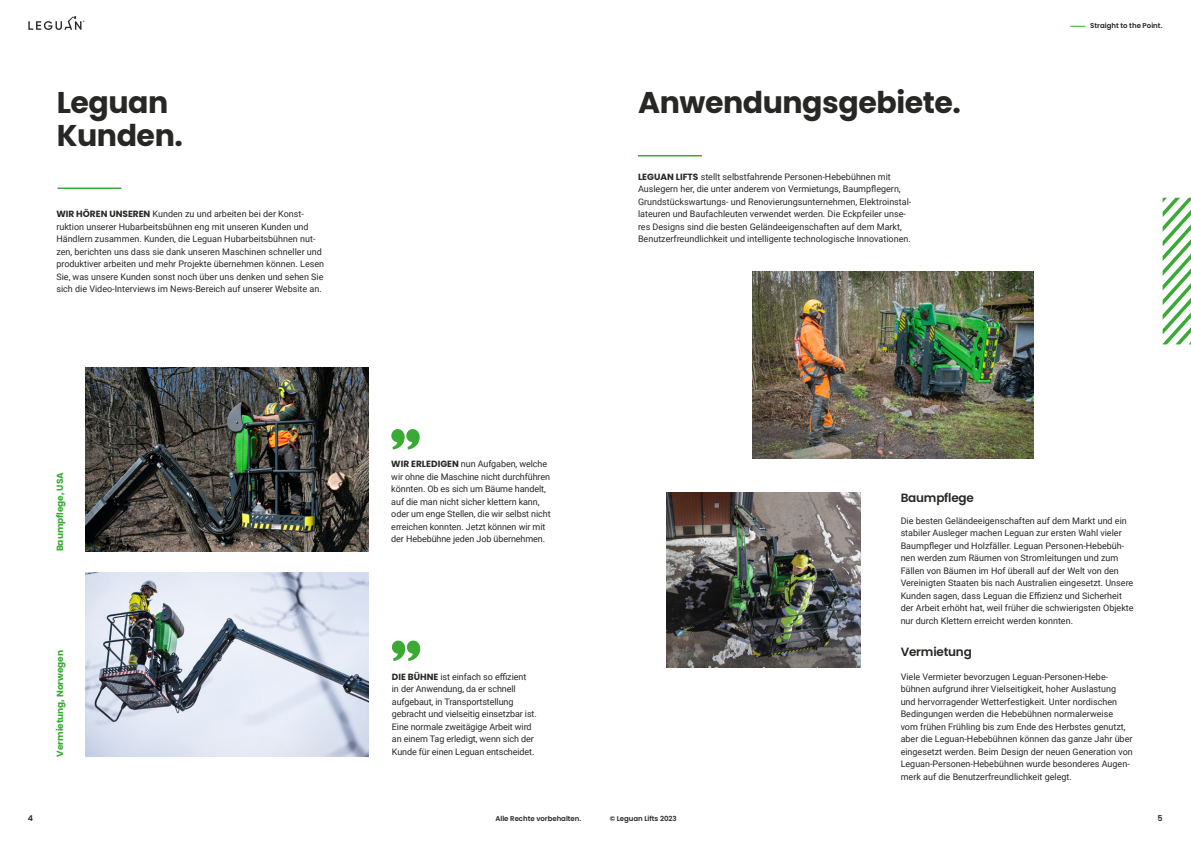
<style>
.page{position:relative;width:1191px;height:842px;background:#fff}
.page>*{position:absolute;margin:0;border:0;box-sizing:border-box;transform-origin:0 0}
.t1{font:700 30px/32.5px "Poppins";letter-spacing:-.015em;color:#272726}
.t2{font:600 12px "Poppins";letter-spacing:-.015em;color:#272726}
.t3{font:9px/12.5px "Roboto";color:#272726}
.t4{font:700 9px "Poppins";letter-spacing:-.005em;color:#3aaa35}
.t5{font:600 8px "Poppins";color:#272726}
.t6{font:600 7px "Poppins";letter-spacing:-.005em;color:#272726}
.t7{font:600 7px "Poppins";color:#252022}
.s1{font-family:"Poppins";font-weight:700}
</style>
<div class="page">
<svg style="left:1070px;top:26px;width:15px;height:1px"></svg>
<svg style="left:28px;top:16px;width:56px;height:14px"></svg>
<hr style="left:57px;top:188px;width:64px;height:1px;background:#3aaa35">
<svg style="left:391px;top:429px;width:29px;height:20px"></svg>
<svg style="left:391px;top:640px;width:30px;height:21px"></svg>
<img style="left:85px;top:572px;width:284px;height:185px">
<svg style="left:1162px;top:197px;width:29px;height:148px"></svg>
<img style="left:85px;top:367px;width:284px;height:184px">
<hr style="left:638px;top:155px;width:64px;height:2px;background:#3aaa35">
<img style="left:753px;top:272px;width:280px;height:187px">
<img style="left:666px;top:492px;width:194px;height:176px">
<h1 class="t1" style="left:57px;top:87px;width:128px">Leguan<br>Kunden.</h1>
<p class="t3" style="left:56px;top:207px;width:269px"><span class="s1">WIR HÖREN UNSEREN</span> Kunden zu und arbeiten bei der Konst&shy;ruktion unserer Hubarbeitsbühnen eng mit unseren Kunden und Händlern zusammen. Kunden, die Leguan Hubarbeitsbühnen nut&shy;zen, berichten uns dass sie dank unseren Maschinen schneller und produktiver arbeiten und mehr Projekte übernehmen können. Lesen Sie, was unsere Kunden sonst noch über uns denken und sehen Sie sich die Video-Interviews im News-Bereich auf unserer Website an.</p>
<h1 class="t1" style="left:638px;top:87px;width:324px">Anwendungsgebiete.</h1>
<p class="t3" style="left:638px;top:170px;width:275px"><span class="s1">LEGUAN LIFTS</span> stellt selbstfahrende Personen-Hebebühnen mit Auslegern her, die unter anderem von Vermietungs, Baumpflegern, Grundstückswartungs- und Renovierungsunternehmen, Elektroinstal&shy;lateuren und Baufachleuten verwendet werden. Die Eckpfeiler unse&shy;res Designs sind die besten Geländeeigenschaften auf dem Markt, Benutzerfreundlichkeit und intelligente technologische Innovationen.</p>
<p class="t7" style="left:1090px;top:22px;width:74px">Straight to the Point.</p>
<p class="t4" style="left:55px;top:551px;width:81px;rotate:-90deg">Baumpflege, USA</p>
<p class="t4" style="left:55px;top:757px;width:108px;rotate:-90deg">Vermietung, Norwegen</p>
<p class="t3" style="left:391px;top:457px;width:161px"><span class="s1">WIR ERLEDIGEN</span> nun Aufgaben, welche wir ohne die Maschine nicht durchführen könnten. Ob es sich um Bäume handelt, auf die man nicht sicher klettern kann, oder um enge Stellen, die wir selbst nicht erreichen konnten. Jetzt können wir mit der Hebebühne jeden Job übernehmen.</p>
<p class="t3" style="left:392px;top:670px;width:146px"><span class="s1">DIE BÜHNE</span> ist einfach so effizient<br>in der Anwendung, da er schnell aufgebaut, in Transportstellung gebracht und vielseitig einsetzbar ist.<br>Eine normale zweitägige Arbeit wird an einem Tag erledigt, wenn sich der</p>
<p class="t3" style="left:392px;top:745px;width:144px">Kunde für einen Leguan entscheidet.</p>
<p class="t5" style="left:28px;top:813px;width:7px">4</p>
<p class="t6" style="left:495px;top:814px;width:87px">Alle Rechte vorbehalten.</p>
<h2 class="t2" style="left:900px;top:490px;width:75px">Baumpflege</h2>
<p class="t3" style="left:900px;top:514px;width:234px">Die besten Geländeeigenschaften auf dem Markt und ein stabiler Ausleger machen Leguan zur ersten Wahl vieler Baumpfleger und Holzfäller. Leguan Personen-Hebebüh&shy;nen werden zum Räumen von Stromleitungen und zum Fällen von Bäumen im Hof überall auf der Welt von den Vereinigten Staaten bis nach Australien eingesetzt. Unsere Kunden sagen, dass Leguan die Effizienz und Sicherheit der Arbeit erhöht hat, weil früher die schwierigsten Objekte nur durch Klettern erreicht werden konnten.</p>
<h2 class="t2" style="left:900px;top:645px;width:73px">Vermietung</h2>
<p class="t3" style="left:900px;top:670px;width:234px">Viele Vermieter bevorzugen Leguan-Personen-Hebe&shy;bühnen aufgrund ihrer Vielseitigkeit, hoher Auslastung und hervorragender Wetterfestigkeit. Unter nordischen Bedingungen werden die Hebebühnen normalerweise<br>vom frühen Frühling bis zum Ende des Herbstes genutzt, aber die Leguan-Hebebühnen können das ganze Jahr über eingesetzt werden. Beim Design der neuen Generation von Leguan-Personen-Hebebühnen wurde besonderes Augen&shy;merk auf die Benutzerfreundlichkeit gelegt.</p>
<p class="t6" style="left:609px;top:814px;width:68px">© Leguan Lifts 2023</p>
<p class="t5" style="left:1157px;top:813px;width:7px">5</p>
</div>
